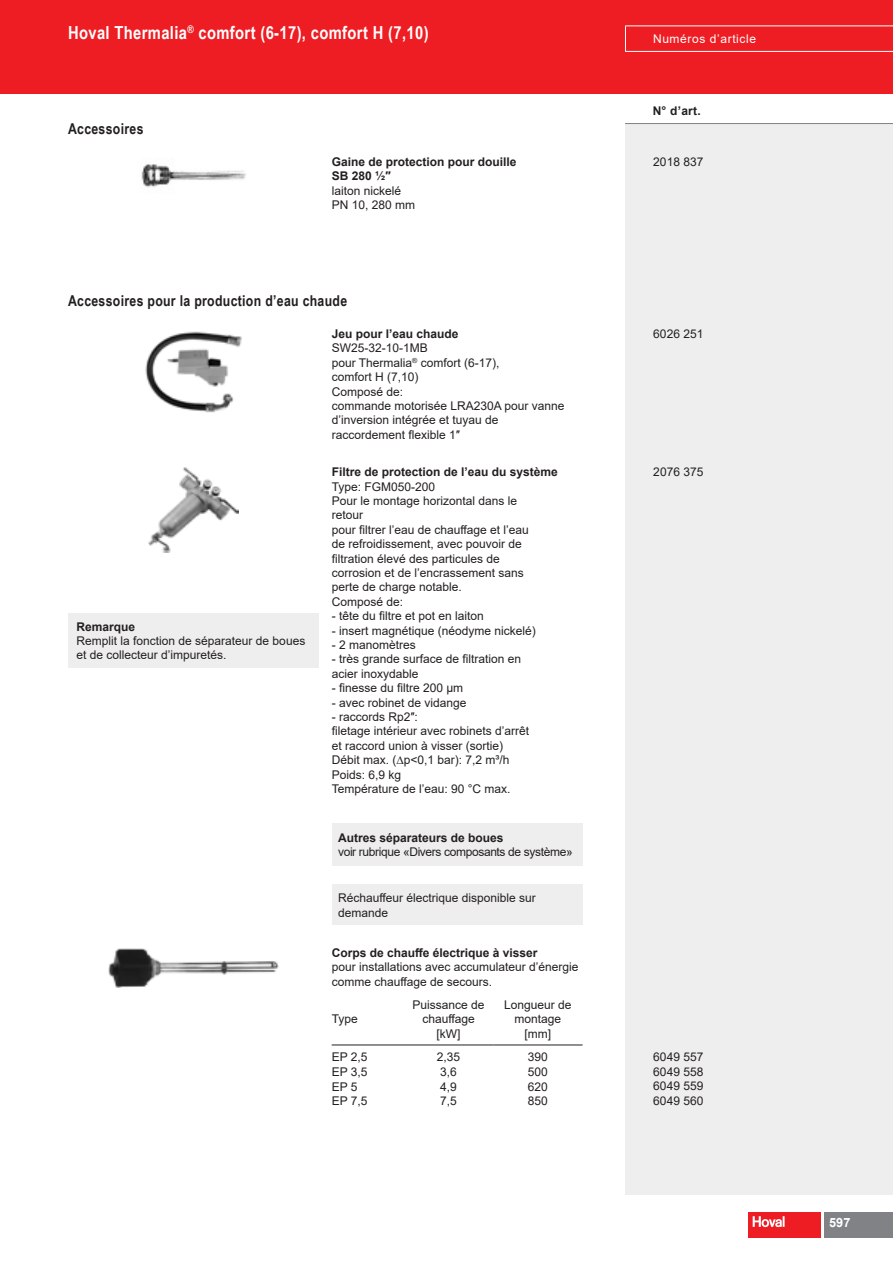
<style>
.page{position:relative;width:893px;height:1263px;background:#fff}
.page>*{position:absolute;margin:0;border:0;box-sizing:border-box;transform-origin:0 0}
.t1{font:700 18px "Arial Narrow";letter-spacing:.02em;color:#fff}
.t2{font:700 15px "Arial Narrow";letter-spacing:.02em;color:#231f20}
.t3{font:700 12.75px "Arial";color:#fff}
.t4{font:12px/14.4px "Arial";color:#231f20}
.t5{font:700 12px/14.4px "Arial";color:#231f20}
.t6{font:12px "Arial";letter-spacing:-.03em;color:#231f20}
.t7{font:12px "Arial";letter-spacing:.05em;color:#fff}
</style>
<div class="page">
<div style="left:825px;top:1212px;width:68px;height:25px;background:#808285"></div>
<div style="left:748px;top:1212px;width:73px;height:25px;background:#ee1d23"></div>
<svg style="left:753px;top:1216px;width:32px;height:11px"></svg>
<div style="left:0;top:0;width:893px;height:94px;background:#ee1d23"></div>
<hr style="left:625px;top:26px;width:268px;height:1px;background:#fff">
<svg style="left:625px;top:26px;width:1px;height:25px"></svg>
<hr style="left:625px;top:51px;width:268px;height:1px;background:#fff">
<div style="left:625px;top:123px;width:268px;height:1072px;background:#eee"></div>
<hr style="left:625px;top:123px;width:268px;height:1px;background:#808285">
<img style="left:141px;top:164px;width:105px;height:24px">
<img style="left:145px;top:331px;width:97px;height:82px">
<img style="left:148px;top:467px;width:91px;height:85px">
<hr style="left:332px;top:1045px;width:72px;height:1px;background:#231f20">
<hr style="left:404px;top:1045px;width:89px;height:1px;background:#231f20">
<hr style="left:493px;top:1045px;width:90px;height:1px;background:#231f20">
<img style="left:108px;top:948px;width:171px;height:39px">
<div style="left:332px;top:823px;width:251px;height:43px;background:#eee"></div>
<div style="left:68px;top:613px;width:251px;height:55px;background:#eee"></div>
<div style="left:332px;top:885px;width:251px;height:40px;background:#eee"></div>
<h1 class="t1" style="left:68px;top:19px;width:362px">Hoval Thermalia<sup>®</sup> comfort (6-17), comfort H (7,10)</h1>
<p class="t7" style="left:653px;top:31px;width:104px">Numéros d’article</p>
<p class="t2" style="left:68px;top:118px;width:77px">Accessoires</p>
<p class="t5" style="left:332px;top:155px;width:186px">Gaine de protection pour douille<br>SB 280 ½″</p>
<p class="t4" style="left:332px;top:183px;width:85px">laiton nickelé<br>PN 10, 280 mm</p>
<p class="t2" style="left:68px;top:290px;width:281px">Accessoires pour la production d’eau chaude</p>
<p class="t5" style="left:77px;top:619px;width:60px">Remarque</p>
<p class="t4" style="left:77px;top:633px;width:230px">Remplit la fonction de séparateur de boues et de collecteur d’impuretés.</p>
<p class="t5" style="left:332px;top:327px;width:128px">Jeu pour l’eau chaude</p>
<p class="t4" style="left:332px;top:341px;width:234px">SW25-32-10-1MB<br>pour Thermalia<sup>®</sup> comfort (6-17),<br>comfort H (7,10)<br>Composé de:<br>commande motorisée LRA230A pour vanne d’inversion intégrée et tuyau de raccordement flexible 1″</p>
<p class="t5" style="left:332px;top:465px;width:228px">Filtre de protection de l’eau du système</p>
<p class="t4" style="left:332px;top:479px;width:199px">Type: FGM050-200<br>Pour le montage horizontal dans le retour<br>pour filtrer l’eau de chauffage et l’eau de refroidissement, avec pouvoir de filtration élevé des particules de corrosion et de l’encrassement sans perte de charge notable.<br>Composé de:</p>
<p class="t4" style="left:332px;top:609px;width:154px">- tête du filtre et pot en laiton</p>
<p class="t4" style="left:332px;top:623px;width:206px">- insert magnétique (néodyme nickelé)</p>
<p class="t4" style="left:332px;top:637px;width:86px">- 2 manomètres</p>
<p class="t4" style="left:332px;top:652px;width:191px">- très grande surface de filtration en acier inoxydable</p>
<p class="t4" style="left:332px;top:681px;width:133px">- finesse du filtre 200 μm</p>
<p class="t4" style="left:332px;top:695px;width:136px">- avec robinet de vidange</p>
<p class="t4" style="left:332px;top:709px;width:199px">- raccords Rp2″:<br>filetage intérieur avec robinets d’arrêt et raccord union à visser (sortie)<br>Débit max. (∆p&lt;0,1 bar): 7,2 m³/h<br>Poids: 6,9 kg<br>Température de l’eau: 90 °C max.</p>
<p class="t5" style="left:338px;top:831px;width:167px">Autres séparateurs de boues</p>
<p class="t6" style="left:338px;top:844px;width:236px">voir rubrique «Divers composants de système»</p>
<p class="t4" style="left:338px;top:891px;width:199px">Réchauffeur électrique disponible sur demande</p>
<p class="t5" style="left:332px;top:945px;width:207px">Corps de chauffe électrique à visser</p>
<p class="t4" style="left:332px;top:960px;width:248px">pour installations avec accumulateur d’énergie comme chauffage de secours.</p>
<p class="t4" style="left:332px;top:1011px;width:28px">Type</p>
<p class="t4" style="left:413px;top:997px;width:74px;text-align:center">Puissance de chauffage [kW]</p>
<p class="t4" style="left:504px;top:997px;width:69px;text-align:center">Longueur de montage [mm]</p>
<p class="t4" style="left:332px;top:1050px;width:37px">EP 2,5</p>
<p class="t4" style="left:437px;top:1050px;width:25px">2,35</p>
<p class="t4" style="left:528px;top:1050px;width:22px">390</p>
<p class="t4" style="left:332px;top:1064px;width:37px">EP 3,5</p>
<p class="t4" style="left:440px;top:1064px;width:18px">3,6</p>
<p class="t4" style="left:528px;top:1064px;width:22px">500</p>
<p class="t4" style="left:332px;top:1079px;width:27px">EP 5</p>
<p class="t4" style="left:440px;top:1079px;width:18px">4,9</p>
<p class="t4" style="left:528px;top:1079px;width:22px">620</p>
<p class="t4" style="left:332px;top:1094px;width:37px">EP 7,5</p>
<p class="t4" style="left:440px;top:1094px;width:18px">7,5</p>
<p class="t4" style="left:528px;top:1094px;width:22px">850</p>
<p class="t5" style="left:653px;top:104px;width:50px">N° d’art.</p>
<p class="t4" style="left:653px;top:155px;width:52px">2018 837</p>
<p class="t4" style="left:653px;top:327px;width:52px">6026 251</p>
<p class="t4" style="left:653px;top:465px;width:52px">2076 375</p>
<p class="t4" style="left:653px;top:1049px;width:52px;text-align:justify">6049 557<br>6049 558<br>6049 559<br>6049 560</p>
<p class="t3" style="left:829px;top:1213px;width:23px">597</p>
</div>
